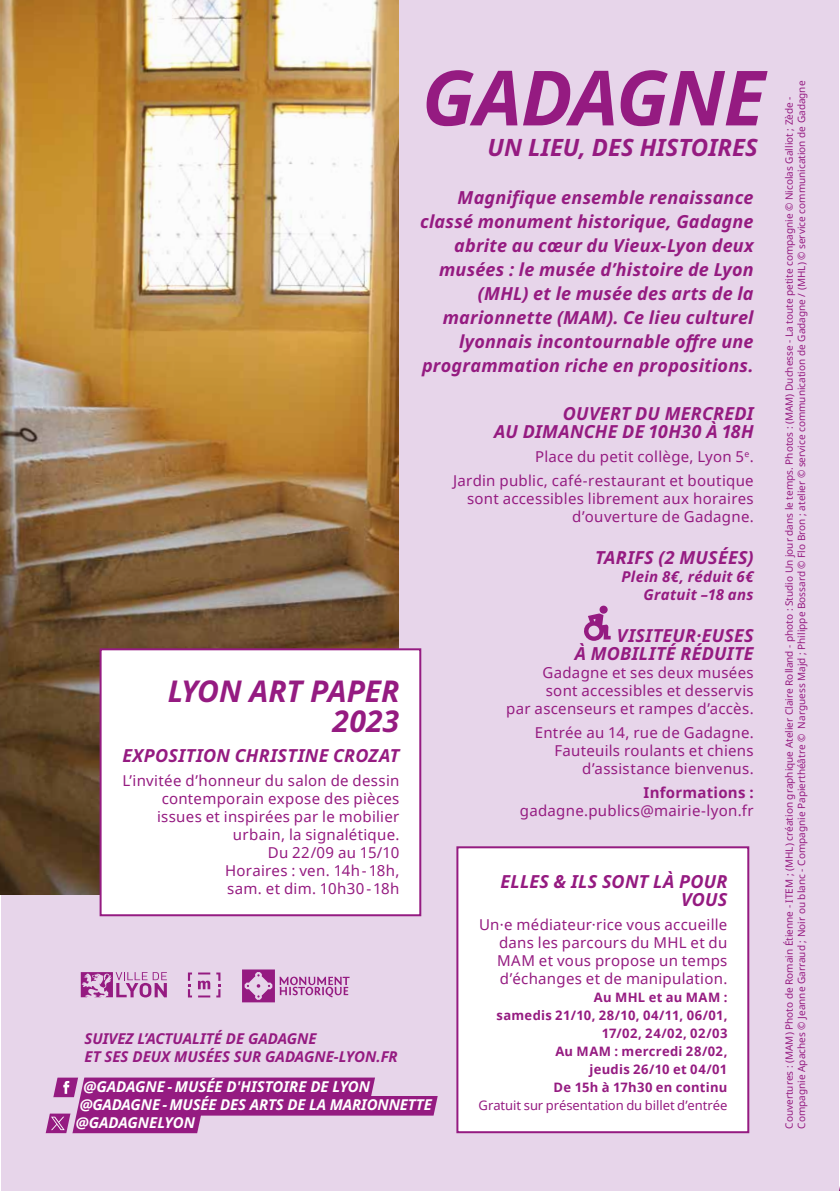
<style>
.page{position:relative;width:840px;height:1191px;background:#fff}
.page>*{position:absolute;margin:0;border:0;box-sizing:border-box;transform-origin:0 0}
.t1{font:italic 700 30px/30px "Noto Sans";letter-spacing:-.01em;color:#951b81;text-align:right}
.t2{font:italic 700 23.8px "Noto Sans";color:#951b81}
.t3{font:italic 700 18px/24px "Noto Sans";letter-spacing:.01em;color:#951b81;text-align:right}
.t4{font:15px/18px "Noto Sans";letter-spacing:.02em;color:#951b81;text-align:right}
.t5{font:italic 700 15px/18px "Noto Sans";letter-spacing:-.01em;color:#fff}
.t6{font:italic 700 15px/18px "Noto Sans";color:#951b81}
.t7{font:italic 700 15px/18px "Noto Sans";letter-spacing:.02em;color:#951b81;text-align:right}
.t8{font:700 15px "Noto Sans";letter-spacing:.015em;color:#951b81}
.t9{font:700 13px/18px "Noto Sans";letter-spacing:.025em;color:#951b81;text-align:right}
.t10{font:13px "Noto Sans";letter-spacing:-.005em;color:#951b81}
.t11{font:10px/12.4px "Noto Sans";color:#951b81}
</style>
<div class="page">
<div style="left:1px;top:0;width:837px;height:1191px;background:#e7d5ea"></div>
<svg style="left:838px;top:942px;width:1px;height:249px"></svg>
<img style="left:0;top:0;width:398px;height:894px">
<svg style="left:426px;top:70px;width:341px;height:56px"></svg>
<svg style="left:198px;top:972px;width:12px;height:2px"></svg>
<svg style="left:198px;top:980px;width:12px;height:9px"></svg>
<svg style="left:188px;top:972px;width:4px;height:25px"></svg>
<svg style="left:216px;top:972px;width:4px;height:25px"></svg>
<svg style="left:198px;top:995px;width:12px;height:2px"></svg>
<svg style="left:81px;top:972px;width:86px;height:25px"></svg>
<svg style="left:242px;top:969px;width:107px;height:33px"></svg>
<svg style="left:584px;top:613px;width:26px;height:28px"></svg>
<div style="left:599px;top:605px;width:8px;height:8px;background:#951b81;border-radius:50%"></div>
<div style="left:457px;top:847px;width:290px;height:285px;background:#fff"></div>
<div style="left:456px;top:846px;width:292px;height:287px;border:2px solid #951b81"></div>
<div style="left:100px;top:649px;width:320px;height:266px;background:#fff"></div>
<div style="left:99px;top:648px;width:322px;height:268px;border:2px solid #951b81"></div>
<svg style="left:45px;top:1077px;width:392px;height:57px"></svg>
<h2 class="t2" style="left:487px;top:130px;width:271px">UN LIEU, DES HISTOIRES</h2>
<p class="t3" style="left:420px;top:186px;width:335px">Magnifique ensemble renaissance classé monument historique, Gadagne abrite au cœur du Vieux-Lyon deux musées : le musée d’histoire de Lyon (MHL) et le musée des arts de la marionnette (MAM). Ce lieu culturel lyonnais incontournable offre une programmation riche en propositions.</p>
<p class="t3" style="left:494px;top:405px;width:261px;line-height:18px">OUVERT DU MERCREDI<br>AU DIMANCHE DE 10H30 À 18H</p>
<p class="t4" style="left:453px;top:444px;width:302px;line-height:24px">Place du petit collège, Lyon 5<sup>e</sup>.<br>Jardin public, café-restaurant et boutique</p>
<p class="t4" style="left:466px;top:489px;width:288px">sont accessibles librement aux horaires d’ouverture de Gadagne.</p>
<p class="t3" style="left:594px;top:546px;width:160px">TARIFS (2 MUSÉES)</p>
<p class="t7" style="left:621px;top:568px;width:133px">Plein 8€, réduit 6€<br>Gratuit –18 ans</p>
<p class="t3" style="left:574px;top:627px;width:180px;line-height:18px">VISITEUR·EUSES<br>À MOBILITÉ RÉDUITE</p>
<p class="t4" style="left:506px;top:663px;width:249px">Gadagne et ses deux musées<br>sont accessibles et desservis<br>par ascenseurs et rampes d’accès.</p>
<p class="t4" style="left:534px;top:723px;width:220px">Entrée au 14, rue de Gadagne.<br>Fauteuils roulants et chiens d’assistance bienvenus.</p>
<p class="t8" style="left:643px;top:782px;width:112px">Informations :</p>
<p class="t4" style="left:519px;top:801px;width:235px">gadagne.publics@mairie-lyon.fr</p>
<h1 class="t1" style="left:168px;top:677px;width:233px">LYON ART PAPER<br>2023</h1>
<p class="t3" style="left:122px;top:744px;width:278px">EXPOSITION CHRISTINE CROZAT</p>
<p class="t4" style="left:122px;top:771px;width:278px">L’invitée d’honneur du salon de dessin contemporain expose des pièces issues et inspirées par le mobilier urbain, la signalétique.<br>Du 22/09 au 15/10<br>Horaires : ven. 14h-18h,<br>sam. et dim. 10h30-18h</p>
<p class="t3" style="left:500px;top:873px;width:228px;line-height:18px">ELLES &amp; ILS SONT LÀ POUR<br>VOUS</p>
<p class="t4" style="left:497px;top:915px;width:232px;text-align:justify;text-indent:-18px">Un·e médiateur·rice vous accueille dans les parcours du MHL et du MAM et vous propose un temps d’échanges et de manipulation.</p>
<p class="t9" style="left:496px;top:988px;width:232px">Au MHL et au MAM :<br>samedis 21/10, 28/10, 04/11, 06/01,<br>17/02, 24/02, 02/03<br>Au MAM : mercredi 28/02,<br>jeudis 26/10 et 04/01<br>De 15h à 17h30 en continu</p>
<p class="t10" style="left:478px;top:1096px;width:250px">Gratuit sur présentation du billet d’entrée</p>
<p class="t6" style="left:84px;top:1030px;width:314px">SUIVEZ L’ACTUALITÉ DE GADAGNE<br>ET SES DEUX MUSÉES SUR GADAGNE-LYON.FR</p>
<p class="t5" style="left:76px;top:1078px;width:357px;text-indent:8px">@GADAGNE - MUSÉE D'HISTOIRE DE LYON @GADAGNE - MUSÉE DES ARTS DE LA MARIONNETTE @GADAGNELYON</p>
<p class="t11" style="left:782px;top:1128px;width:1049px;rotate:-90deg">Couvertures : (MAM) Photo de Romain Étienne - ITEM ; (MHL) création graphique Atelier Claire Rolland - photo : Studio Un jour dans le temps. Photos : (MAM) Duchesse - La toute petite compagnie © Nicolas Galliot ; Zède -<br>Compagnie Apaches © Jeanne Garraud ; Noir ou blanc - Compagnie Papierthéâtre © Narguess Majd ; Philippe Bossard © Flo Bron ; atelier © service communication de Gadagne / (MHL) © service communication de Gadagne</p>
</div>
